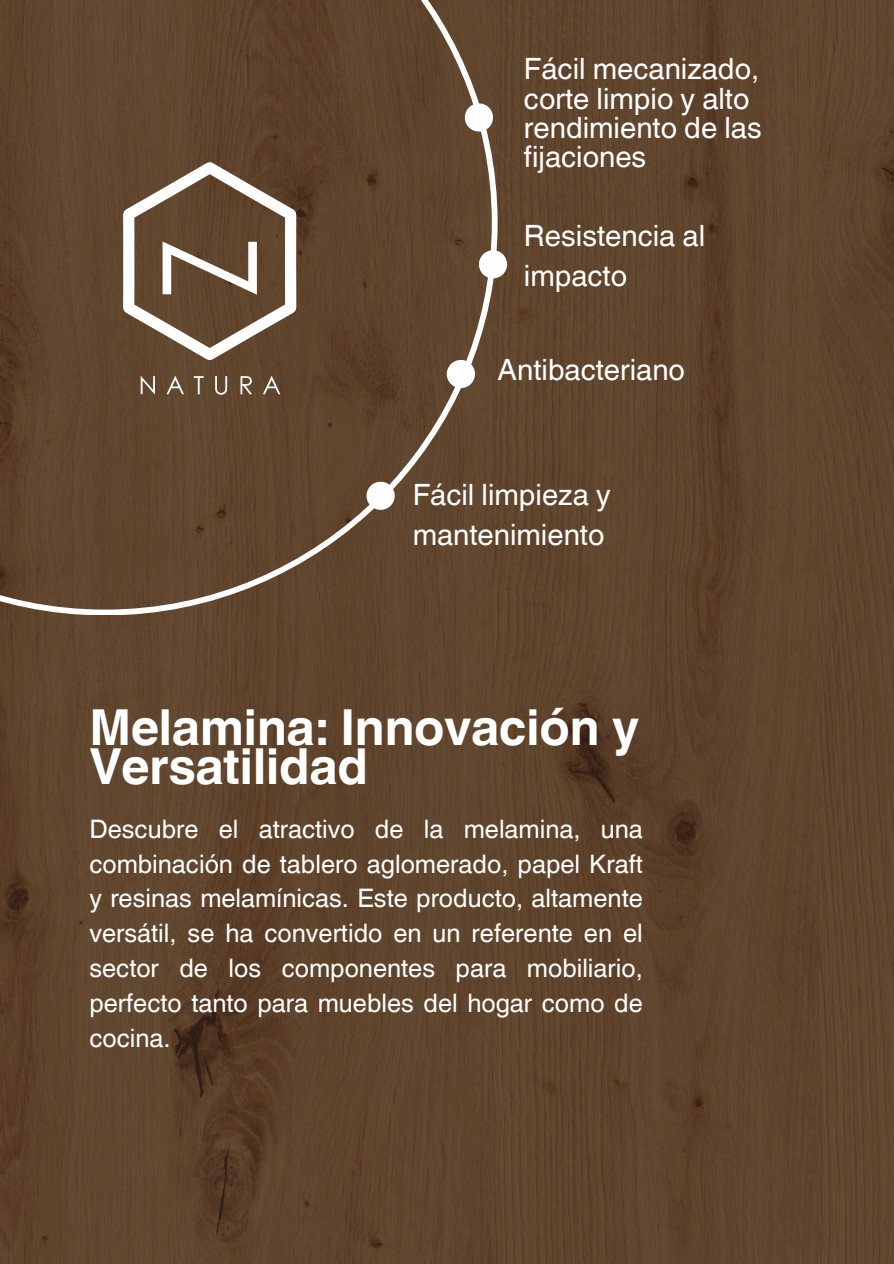
<style>
.page{position:relative;width:894px;height:1264px;background:#fff}
.page>*{position:absolute;margin:0;border:0;box-sizing:border-box;transform-origin:0 0}
.t1{font:700 49.65px/39.3px "Helvetica Hebrew";letter-spacing:-.01em;color:#fff}
.t2{font:29.4px/29.2px "Helvetica Hebrew";color:#fff}
.t3{font:25.5px/34.8px "Helvetica Hebrew";color:#fff;text-align:justify}
</style>
<div class="page">
<img style="left:0;top:0;width:893px;height:1263px">
<svg style="left:0;top:0;width:497px;height:615px;background:#624730"></svg>
<svg style="left:366px;top:481px;width:28px;height:29px"></svg>
<svg style="left:446px;top:360px;width:29px;height:28px"></svg>
<svg style="left:479px;top:250px;width:28px;height:28px"></svg>
<svg style="left:464px;top:103px;width:29px;height:29px"></svg>
<svg style="left:141px;top:376px;width:14px;height:18px"></svg>
<svg style="left:166px;top:376px;width:18px;height:18px"></svg>
<svg style="left:194px;top:376px;width:10px;height:18px"></svg>
<svg style="left:215px;top:376px;width:12px;height:18px"></svg>
<svg style="left:240px;top:376px;width:12px;height:18px"></svg>
<svg style="left:263px;top:376px;width:17px;height:18px"></svg>
<svg style="left:123px;top:162px;width:173px;height:198px"></svg>
<p class="t2" style="left:524px;top:58px;width:239px">Fácil mecanizado, corte limpio y alto rendimiento de las fijaciones</p>
<p class="t2" style="left:524px;top:219px;width:183px;line-height:40.5px">Resistencia al impacto</p>
<p class="t2" style="left:497px;top:359px;width:189px">Antibacteriano</p>
<p class="t2" style="left:412px;top:478px;width:199px;line-height:40.5px">Fácil limpieza y mantenimiento</p>
<h2 class="t1" style="left:89px;top:714px;width:551px">Melamina: Innovación y<br>Versatilidad</h2>
<p class="t3" style="left:89px;top:814px;width:555px">Descubre el atractivo de la melamina, una combinación de tablero aglomerado, papel Kraft y resinas melamínicas. Este producto, altamente versátil, se ha convertido en un referente en el sector de los componentes para mobiliario, perfecto tanto para muebles del hogar como de cocina.</p>
</div>
